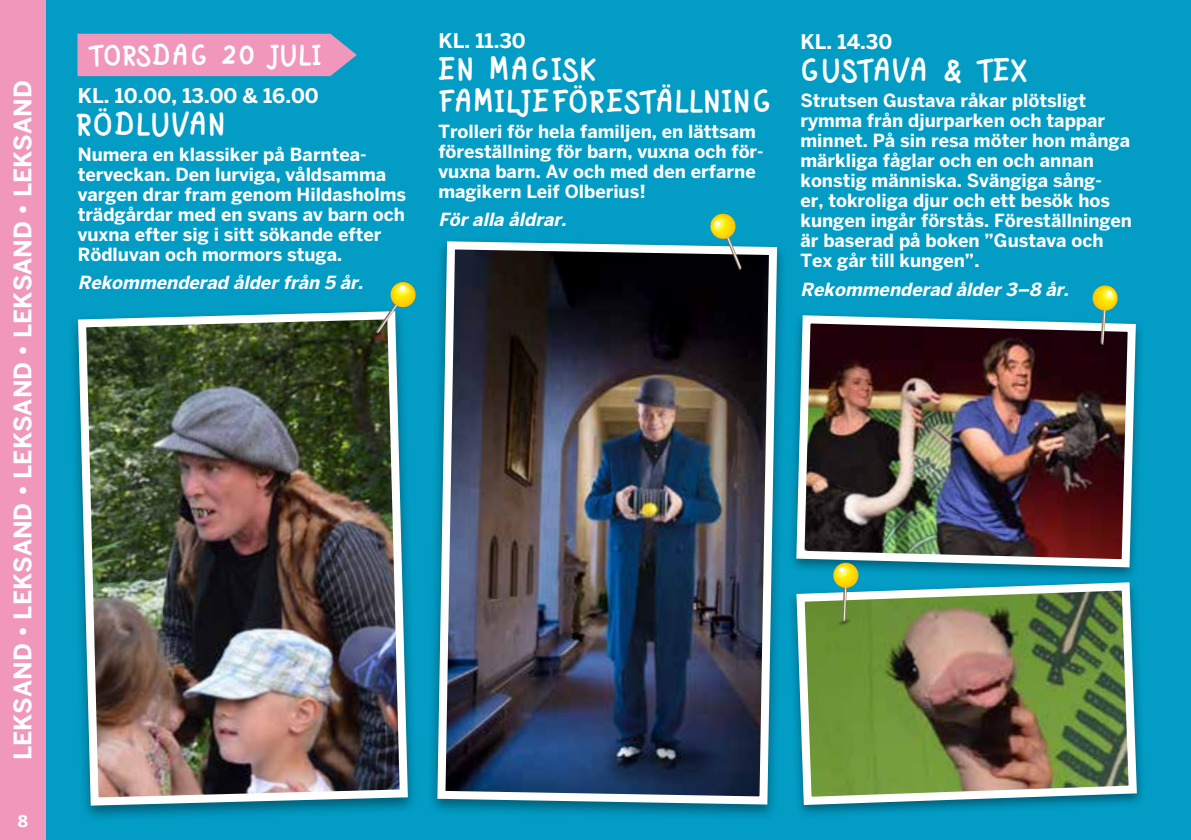
<style>
.page{position:relative;width:1191px;height:840px;background:#fff}
.page>*{position:absolute;margin:0;border:0;box-sizing:border-box;transform-origin:0 0}
.t1{font:32px/32px "Dion";letter-spacing:.1em;color:#fff}
.t2{font:29.2px "Dion";letter-spacing:.1em;color:#fff}
.t3{font:700 24px "Benton Sans";color:#fff}
.t4{font:700 20px "Benton Sans";color:#fff}
.t5{font:700 18px/20px "Benton Sans";color:#fff}
.t6{font:italic 700 18px "Benton Sans";color:#fff}
.t7{font:700 16px "Benton Sans";color:#fff}
.s1{font-size:32.4px}
</style>
<div class="page">
<div style="left:0;top:0;width:1191px;height:839px;background:#029cc5"></div>
<div style="left:0;top:0;width:45px;height:839px;background:#f197bb"></div>
<div style="left:427px;top:236px;width:361px;height:584px;background:#000;opacity:.4"></div>
<img style="left:433px;top:237px;width:348px;height:571px">
<div style="left:787px;top:311px;width:358px;height:270px;background:#000;opacity:.4"></div>
<img style="left:792px;top:311px;width:348px;height:260px">
<div style="left:787px;top:578px;width:359px;height:240px;background:#000;opacity:.4"></div>
<img style="left:792px;top:578px;width:349px;height:230px">
<div style="left:68px;top:306px;width:350px;height:515px;background:#000;opacity:.4"></div>
<img style="left:74px;top:307px;width:338px;height:502px">
<svg style="left:367px;top:282px;width:49px;height:55px"></svg>
<svg style="left:1092px;top:285px;width:25px;height:65px"></svg>
<svg style="left:710px;top:214px;width:38px;height:63px"></svg>
<svg style="left:673px;top:282px;width:16px;height:12px"></svg>
<div style="left:77px;top:34px;width:280px;height:42px;background:#f197bb"></div>
<svg style="left:833px;top:562px;width:25px;height:64px;background:#9ab25a"></svg>
<h3 class="t3" style="left:8px;top:760px;width:681px;rotate:-90deg">LEKSAND • LEKSAND • LEKSAND • LEKSAND • LEKSAND</h3>
<p class="t7" style="left:18px;top:811px;width:12px">8</p>
<h2 class="t2" style="left:91px;top:37px;width:231px">TORSDAG <span class="s1">20</span> JULI</h2>
<p class="t4" style="left:78px;top:83px;width:243px">KL. 10.00, 13.00 &amp; 16.00</p>
<h1 class="t1" style="left:78px;top:110px;width:148px">RÖDLUVAN</h1>
<p class="t5" style="left:78px;top:144px;width:330px">Numera en klassiker på Barntea&shy;terveckan. Den lurviga, våldsamma vargen drar fram genom Hildasholms trädgårdar med en svans av barn och vuxna efter sig i sitt sökande efter Rödluvan och mormors stuga.</p>
<p class="t6" style="left:78px;top:271px;width:291px">Rekommenderad ålderfrån 5 år.</p>
<p class="t4" style="left:438px;top:29px;width:89px">KL. 11.30</p>
<h1 class="t1" style="left:438px;top:56px;width:334px">EN MAGISK<br>FAMILJEFÖRESTÄLLNING</h1>
<p class="t5" style="left:438px;top:121px;width:327px">Trolleri för hela familjen, en lättsam föreställning för barn, vuxna och för&shy;vuxna barn. Av och med den erfarne magikern Leif Olberius!</p>
<p class="t6" style="left:438px;top:209px;width:134px">Föralla åldrar.</p>
<p class="t4" style="left:800px;top:30px;width:93px">KL. 14.30</p>
<h1 class="t1" style="left:800px;top:57px;width:226px">GUSTAVA &amp; TEX</h1>
<p class="t5" style="left:800px;top:90px;width:333px">Strutsen Gustava råkar plötsligt rymma från djurparken och tappar minnet. På sin resa möter hon många märkliga fåglar och en och annan konstig människa. Svängiga sång-<br>er, tokroliga djur och ett besök hos kungen ingår förstås. Föreställningen är baserad på boken ”Gustava och<br>Tex går till kungen”.</p>
<p class="t6" style="left:800px;top:278px;width:274px">Rekommenderad ålder3–8 år.</p>
</div>
